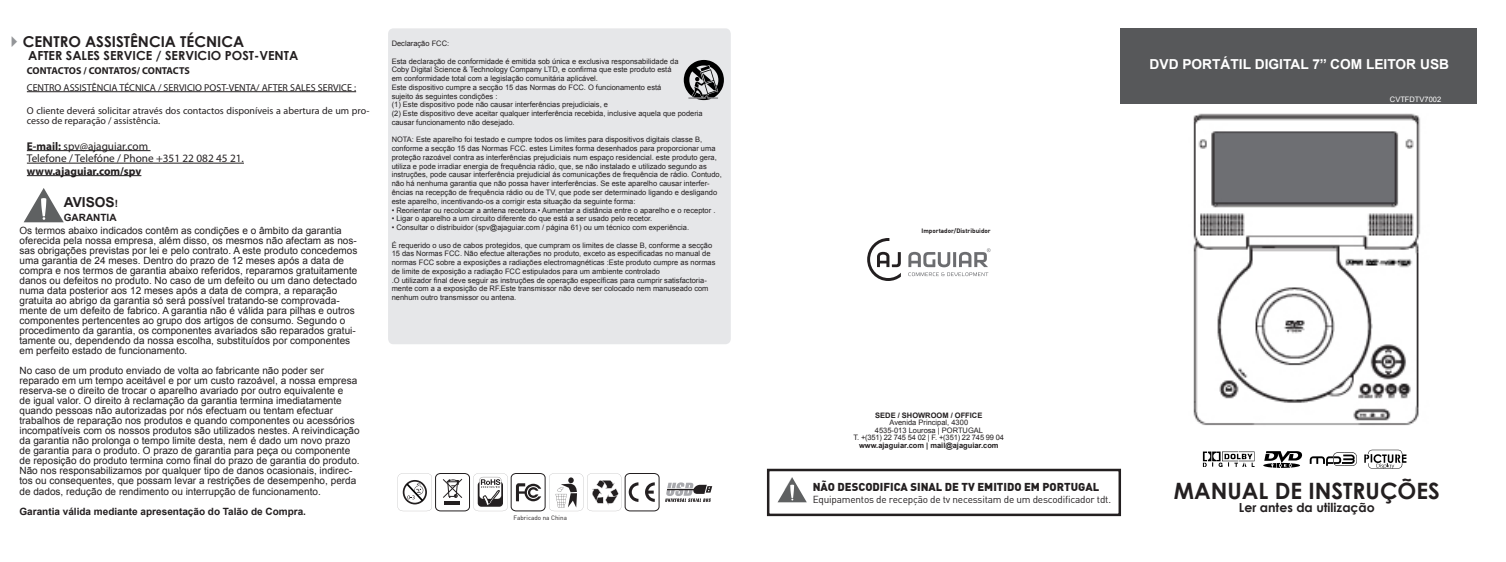
<style>
.page{position:relative;width:1506px;height:562px;background:#fff}
.page>*{position:absolute;margin:0;border:0;box-sizing:border-box;transform-origin:0 0}
.Paragraph_Style1{font:700 22.5px "Century Gothic";color:#231f20}
.Paragraph_Style1-2{font:700 15px "Century Gothic";color:#231f20}
.Paragraph_Style1-3{font:700 13.75px "Arial";color:#fff}
.Paragraph_Style2{font:700 13.75px "Arial";color:#231f20}
.Paragraph_Style1-4{font:700 12.5px "Century Gothic";color:#231f20}
.Paragraph_Style17{font:11.25px "Myriad Pro";color:#231f20}
.t1{font:900 11.25px "DIN";color:#231f20}
.Paragraph_Style17-2{font:700 11.25px "Myriad Pro";color:#231f20}
.Paragraph_Style1-5{font:10px/10px "Arial";color:#231f20}
.Paragraph_Style17-3{font:10px/10px "Myriad Pro";color:#231f20}
.t2{font:10px "DIN";letter-spacing:-.02em;color:#231f20}
.Paragraph_Style1-6{font:700 10px "Arial";color:#231f20}
.Paragraph_Style17-4{font:700 10px "Myriad Pro";letter-spacing:-.015em;color:#231f20}
.Paragraph_Style2-2{font:700 10px "Arial";color:#231f20}
.Paragraph_Style15{font:7.5px/8.8px "Arial";color:#231f20}
.t3{font:700 7.5px "Arial";color:#231f20}
.Paragraph_Style15-2{font:7.5px "Arial";letter-spacing:-.02em;color:#231f20}
.Paragraph_Style1-7{font:7.5px "Arial";color:#fff}
.t4{font:700 6.25px "DIN";color:#231f20}
.Paragraph_Style1-8{font:6.25px "DIN";color:#231f20}
.s1{font-weight:700}
.s2{font-size:10px}
</style>
<div class="page">
<img style="left:1193px;top:113px;width:228px;height:354px">
<svg style="left:1263px;top:451px;width:39px;height:17px"></svg>
<svg style="left:1310px;top:452px;width:47px;height:14px"></svg>
<svg style="left:1364px;top:449px;width:42px;height:19px"></svg>
<svg style="left:1203px;top:451px;width:51px;height:16px"></svg>
<div style="left:1120px;top:28px;width:356px;height:76px;background:#57585a"></div>
<div style="left:388px;top:28px;width:343px;height:316px;background:#e6e7e9"></div>
<svg style="left:684px;top:60px;width:40px;height:40px;background:#6d6e6f"></svg>
<svg style="left:24px;top:188px;width:40px;height:34px"></svg>
<hr style="left:27px;top:91px;width:329px;height:1px;background:#231f20">
<hr style="left:27px;top:150px;width:124px;height:1px;background:#231f20">
<hr style="left:27px;top:163px;width:217px;height:1px;background:#231f20">
<hr style="left:27px;top:175px;width:114px;height:1px;background:#231f20">
<svg style="left:665px;top:482px;width:47px;height:20px"></svg>
<svg style="left:398px;top:473px;width:261px;height:38px"></svg>
<svg style="left:867px;top:238px;width:34px;height:43px"></svg>
<svg style="left:908px;top:248px;width:82px;height:28px"></svg>
<svg style="left:778px;top:477px;width:29px;height:25px"></svg>
<div style="left:767px;top:468px;width:354px;height:48px;border:2px solid #231f20"></div>
<p class="Paragraph_Style1-2" style="left:23px;top:32px;width:223px">CENTRO ASSISTÊNCIA TÉCNICA</p>
<p class="Paragraph_Style1-4" style="left:28px;top:47px;width:272px">AFTER SALES SERVICE / SERVICIO POST-VENTA</p>
<p class="Paragraph_Style17-4" style="left:27px;top:65px;width:164px">CONTACTOS / CONTATOS/ CONTACTS</p>
<p class="Paragraph_Style17-3" style="left:27px;top:82px;width:331px">CENTRO ASSISTÊNCIA TÉCNICA / SERVICIO POST-VENTA/ AFTER SALES SERVICE :</p>
<p class="Paragraph_Style17-3" style="left:27px;top:106px;width:344px">O cliente deverá solicitar através dos contactos disponíveis a abertura de um pro&shy;cesso de reparação / assistência.</p>
<p class="Paragraph_Style17" style="left:27px;top:139px;width:123px"><span class="s1">E-mail:</span> spv@ajaguiar.com</p>
<p class="Paragraph_Style17" style="left:27px;top:151px;width:219px">Telefone / Telefóne / Phone +351 22 082 45 21.</p>
<p class="Paragraph_Style17-2" style="left:27px;top:163px;width:116px">www.ajaguiar.com/spv</p>
<p class="Paragraph_Style2" style="left:64px;top:193px;width:56px">AVISOS<span class="s2">!</span></p>
<p class="Paragraph_Style2-2" style="left:64px;top:210px;width:54px">GARANTIA</p>
<p class="Paragraph_Style1-5" style="left:19px;top:226px;width:339px">Os termos abaixo indicados contêm as condições e o âmbito da garantia oferecida pela nossa empresa, além disso, os mesmos não afectam as nos&shy;sas obrigações previstas por lei e pelo contrato. A este produto concedemos uma garantia de 24 meses. Dentro do prazo de 12 meses após a data de compra e nos termos de garantia abaixo referidos, reparamos gratuitamente danos ou defeitos no produto. No caso de um defeito ou um dano detectado numa data posterior aos 12 meses após a data de compra, a reparação gratuita ao abrigo da garantia só será possível tratando-se comprovada&shy;mente de um defeito de fabrico. A garantia não é válida para pilhas e outros componentes pertencentes ao grupo dos artigos de consumo. Segundo o procedimento da garantia, os componentes avariados são reparados gratui&shy;tamente ou, dependendo da nossa escolha, substituídos por componentes em perfeito estado de funcionamento.</p>
<p class="Paragraph_Style1-5" style="left:19px;top:366px;width:342px">No caso de um produto enviado de volta ao fabricante não poder ser reparado em um tempo aceitável e por um custo razoável, a nossa empresa reserva-se o direito de trocar o aparelho avariado por outro equivalente e<br>de igual valor. O direito à reclamação da garantia termina imediatamente quando pessoas não autorizadas por nós efectuam ou tentam efectuar trabalhos de reparação nos produtos e quando componentes ou acessórios incompatíveis com os nossos produtos são utilizados nestes. A reivindicação da garantia não prolonga o tempo limite desta, nem é dado um novo prazo de garantia para o produto. O prazo de garantia para peça ou componente de reposição do produto termina como final do prazo de garantia do produto.</p>
<p class="Paragraph_Style1-5" style="left:19px;top:466px;width:338px">Não nos responsabilizamos por qualquer tipo de danos ocasionais, indirec&shy;tos ou consequentes, que possam levar a restrições de desempenho, perda de dados, redução de rendimento ou interrupção de funcionamento.</p>
<p class="Paragraph_Style1-6" style="left:19px;top:504px;width:288px">Garantia válida mediante apresentação do Talão de Compra.</p>
<p class="Paragraph_Style15" style="left:392px;top:39px;width:59px">Declaração FCC:</p>
<p class="Paragraph_Style15" style="left:392px;top:57px;width:288px">Esta declaração de conformidade é emitida sob única e exclusiva responsabilidade da<br>Coby Digital Science &amp; Technology Company LTD, e confirma que este produto está em conformidade total com a legislação comunitária aplicável.</p>
<p class="Paragraph_Style15" style="left:392px;top:83px;width:271px">Este dispositivo cumpre a secção 15 das Normas do FCC. O funcionamento está sujeito ás seguintes condições :</p>
<p class="Paragraph_Style15" style="left:392px;top:100px;width:218px">(1) Este dispositivo pode não causar interferências prejudiciais, e</p>
<p class="Paragraph_Style15" style="left:392px;top:109px;width:312px">(2) Este dispositivo deve aceitar qualquer interferência recebida, inclusive aquela que poderia causar funcionamento não desejado.</p>
<p class="Paragraph_Style15" style="left:392px;top:135px;width:332px">NOTA: Este aparelho foi testado e cumpre todos os limites para dispositivos digitais classe B, conforme a secção 15 das Normas FCC. estes Limites forma desenhados para proporcionar uma proteção razoável contra as interferências prejudiciais num espaço residencial. este produto gera, utiliza e pode irradiar energia de frequência rádio, que, se não instalado e utilizado segundo as instruções, pode causar interferência prejudicial ás comunicações de frequência de rádio. Contudo, não há nenhuma garantia que não possa haver interferências. Se este aparelho causar interfer&shy;ências na recepção de frequência rádio ou de TV, que pode ser determinado ligando e desligando este aparelho, incentivando-os a corrigir esta situação da seguinte forma:</p>
<p class="Paragraph_Style15" style="left:392px;top:205px;width:325px">• Reorientar ou recolocar a antena recetora.• Aumentar a distância entre o aparelho e o receptor .</p>
<p class="Paragraph_Style15" style="left:392px;top:214px;width:262px">• Ligar o aparelho a um circuito diferente do que está a ser usado pelo recetor.</p>
<p class="Paragraph_Style15" style="left:392px;top:223px;width:299px">• Consultar o distribuidor (spv@ajaguiar.com / página 61) ou um técnico com experiência.</p>
<p class="Paragraph_Style15" style="left:392px;top:240px;width:325px">É requerido o uso de cabos protegidos, que cumpram os limites de classe B, conforme a secção 15 das Normas FCC. Não efectue alterações no produto, exceto as especificadas no manual de normas FCC sobre a exposições a radiações electromagnéticas :Este produto cumpre as normas de limite de exposição a radiação FCC estipulados para um ambiente controlado</p>
<p class="Paragraph_Style15" style="left:392px;top:275px;width:318px">.O utilizador final deve seguir as instruções de operação específicas para cumprir satisfactoria&shy;mente com a a exposição de RF.Este transmissor não deve ser colocado nem manuseado com nenhum outro transmissor ou antena.</p>
<p class="Paragraph_Style1-8" style="left:514px;top:514px;width:55px">Fabricado na China</p>
<p class="t4" style="left:922px;top:227px;width:71px">Importador/Distribuidor</p>
<p class="Paragraph_Style1-3" style="left:1150px;top:55px;width:301px">DVD PORTÁTIL DIGITAL 7’’ COM LEITOR USB</p>
<p class="Paragraph_Style1-7" style="left:1390px;top:94px;width:53px">CVTFDTV7002</p>
<p class="t3" style="left:875px;top:410px;width:109px">SEDE / SHOWROOM / OFFICE</p>
<p class="Paragraph_Style15" style="left:889px;top:418px;width:80px">Avenida Principal, 4300</p>
<p class="Paragraph_Style15" style="left:875px;top:425px;width:110px">4535-013 Lourosa | PORTUGAL</p>
<p class="Paragraph_Style15-2" style="left:854px;top:432px;width:152px">T. +(351) 22 745 54 02 | F. +(351) 22 745 99 04</p>
<p class="t3" style="left:859px;top:440px;width:141px">www.ajaguiar.com | mail@ajaguiar.com</p>
<p class="t1" style="left:813px;top:479px;width:288px">NÃO DESCODIFICA SINAL DE TV EMITIDO EM PORTUGAL</p>
<p class="t2" style="left:813px;top:493px;width:300px">Equipamentos de recepção de tv necessitam de um descodificador tdt.</p>
<p class="Paragraph_Style1" style="left:1174px;top:476px;width:267px">MANUAL DE INSTRUÇÕES</p>
<p class="Paragraph_Style1-4" style="left:1239px;top:499px;width:137px">Ler antes da utilização</p>
</div>
